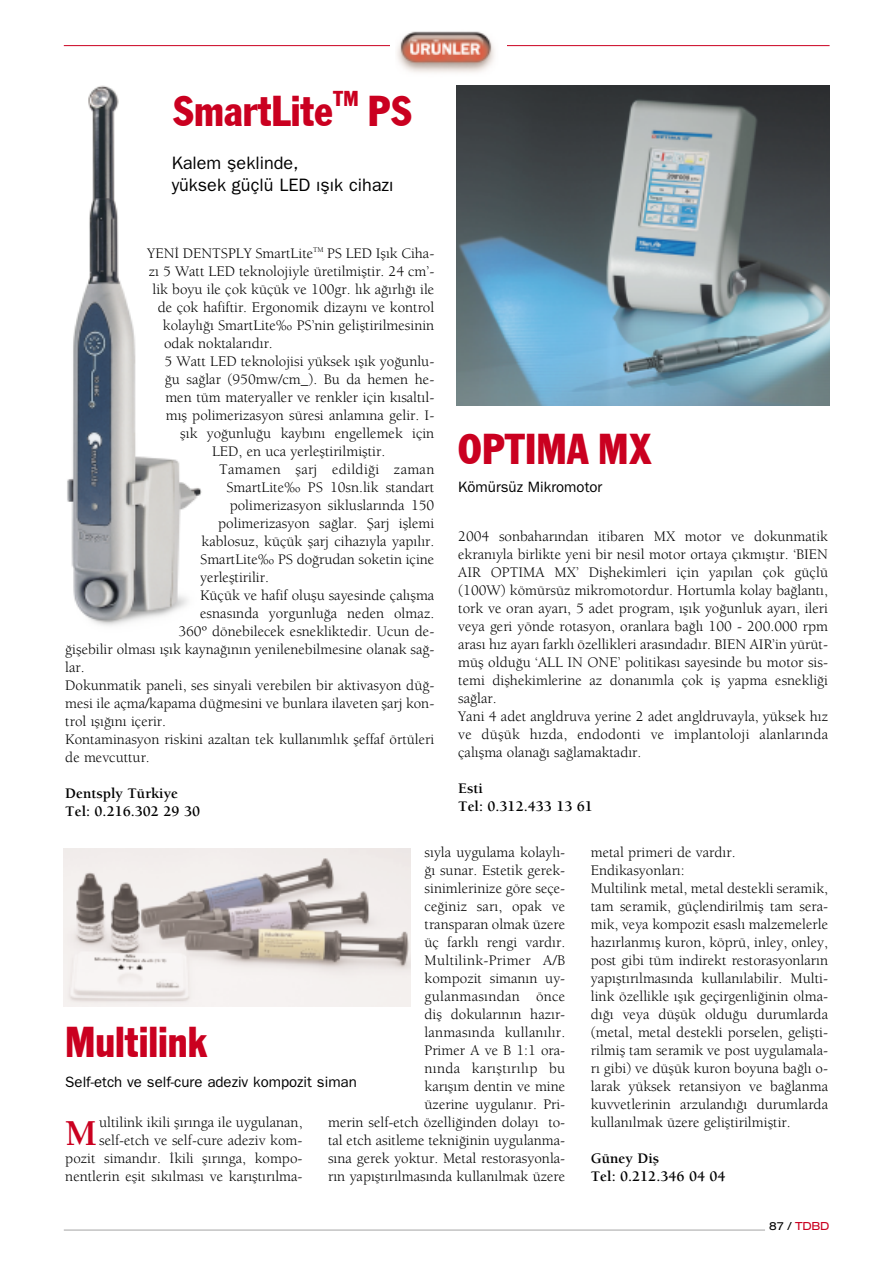
<style>
.page{position:relative;width:893px;height:1262px;background:#fff}
.page>*{position:absolute;margin:0;border:0;box-sizing:border-box;transform-origin:0 0}
.t1{font:45px "Franklin Gothic T Con";color:#ca0020}
.t2{font:700 37.5px "Berkeley";color:#ca0020}
.t3{font:18px/21.6px "Franklin Gothic";color:#000}
.t4{font:15px/18px "Berkeley";color:#000;text-align:right}
.t5{font:700 15px/18px "Berkeley";color:#000}
.t6{font:15px "Franklin Gothic";color:#000}
.t7{font:15px "Berkeley";letter-spacing:.02em;color:#000}
.t8{font:12px "Sans Extended";letter-spacing:-.025em;color:#ca0020}
.s1{color:#000}
</style>
<div class="page">
<hr style="left:64px;top:1229px;width:701px;height:1px;background:#a5a5a5">
<hr style="left:64px;top:45px;width:765px;height:1px;background:#ca0020">
<div style="left:390px;top:29px;width:116px;height:49px;background:#fff"></div>
<img style="left:397px;top:31px;width:98px;height:42px">
<img style="left:456px;top:85px;width:373px;height:320px">
<img style="left:64px;top:848px;width:346px;height:158px">
<img style="left:67px;top:85px;width:135px;height:541px">
<h1 class="t1" style="left:172px;top:86px;width:241px">SmartLite<sup>TM</sup> PS</h1>
<p class="t3" style="left:172px;top:153px;width:223px">Kalem fleklinde,<br>yüksek güçlü LED ›fl›k cihaz›</p>
<p class="t4" style="left:147px;top:245px;width:288px">YEN‹ DENTSPLY SmartLite<sup>TM</sup> PS LED Ifl›k Ciha-</p>
<p class="t4" style="left:149px;top:263px;width:287px">z› 5 Watt LED teknolojiyle üretilmifltir. 24 cm’-</p>
<p class="t4" style="left:152px;top:281px;width:283px">lik boyu ile çok küçük ve 100gr. l›k a¤›rl›¤› ile</p>
<p class="t4" style="left:158px;top:299px;width:278px">de çok hafiftir. Ergonomik dizayn› ve kontrol</p>
<p class="t4" style="left:163px;top:317px;width:273px">kolayl›¤› SmartLite‰ PS’nin gelifltirilmesinin</p>
<p class="t4" style="left:164px;top:335px;width:110px">odak noktalar›d›r.</p>
<p class="t4" style="left:164px;top:353px;width:271px">5 Watt LED teknolojisi yüksek ›fl›k yo¤unlu-</p>
<p class="t4" style="left:165px;top:371px;width:271px">¤u sa¤lar (950mw/cm_). Bu da hemen he-</p>
<p class="t4" style="left:165px;top:389px;width:270px">men tüm materyaller ve renkler için k›salt›l-</p>
<p class="t4" style="left:166px;top:407px;width:270px">m›fl polimerizasyon süresi anlam›na gelir. I-</p>
<p class="t4" style="left:180px;top:425px;width:255px">fl›k yo¤unlu¤u kayb›n› engellemek için</p>
<p class="t4" style="left:212px;top:443px;width:174px">LED, en uca yerlefltirilmifltir.</p>
<p class="t7" style="left:219px;top:463px;width:217px">Tamamen flarj edildi¤i zaman</p>
<p class="t4" style="left:226px;top:479px;width:209px">SmartLite‰ PS 10sn.lik standart</p>
<p class="t4" style="left:230px;top:497px;width:206px">polimerizasyon sikluslar›nda 150</p>
<p class="t4" style="left:218px;top:515px;width:218px">polimerizasyon sa¤lar. fiarj ifllemi</p>
<p class="t4" style="left:201px;top:533px;width:234px">kablosuz, küçük flarj cihaz›yla yap›l›r.</p>
<p class="t4" style="left:200px;top:551px;width:236px">SmartLite‰ PS do¤rudan soketin içine</p>
<p class="t4" style="left:200px;top:569px;width:70px">yerlefltirilir.</p>
<p class="t4" style="left:200px;top:587px;width:236px">Küçük ve hafif oluflu sayesinde çal›flma</p>
<p class="t4" style="left:200px;top:605px;width:236px">esnas›nda yorgunlu¤a neden olmaz.</p>
<p class="t4" style="left:178px;top:623px;width:257px">360º dönebilecek esnekliktedir. Ucun de-</p>
<p class="t4" style="left:65px;top:641px;width:370px">¤iflebilir olmas› ›fl›k kayna¤›n›n yenilenebilmesine olanak sa¤-</p>
<p class="t4" style="left:65px;top:659px;width:21px">lar.</p>
<p class="t4" style="left:65px;top:677px;width:370px">Dokunmatik paneli, ses sinyali verebilen bir aktivasyon dü¤-</p>
<p class="t4" style="left:65px;top:695px;width:370px">mesi ile açma/kapama dü¤mesini ve bunlara ilaveten flarj kon-</p>
<p class="t4" style="left:65px;top:713px;width:102px">trol ›fl›¤›n› içerir.</p>
<p class="t4" style="left:65px;top:731px;width:370px">Kontaminasyon riskini azaltan tek kullan›ml›k fleffaf örtüleri</p>
<p class="t4" style="left:65px;top:749px;width:86px">de mevcuttur.</p>
<p class="t5" style="left:65px;top:785px;width:136px">Dentsply Türkiye<br>Tel: 0.216.302 29 30</p>
<h1 class="t1" style="left:458px;top:424px;width:196px">OPTIMA MX</h1>
<p class="t6" style="left:458px;top:481px;width:146px">Kömürsüz Mikromotor</p>
<p class="t4" style="left:458px;top:528px;width:371px;text-align:left">2004 sonbahar›ndan itibaren MX motor ve dokunmatik ekran›yla birlikte yeni bir nesil motor ortaya ç›km›flt›r. ‘BIEN AIR OPTIMA MX’ Diflhekimleri için yap›lan çok güçlü (100W) kömürsüz mikromotordur. Hortumla kolay ba¤lant›, tork ve oran ayar›, 5 adet program, ›fl›k yo¤unluk ayar›, ileri veya geri yönde rotasyon, oranlara ba¤l› 100 - 200.000 rpm aras› h›z ayar› farkl› özellikleri aras›ndad›r. BIEN AIR’in yürüt&shy;müfl oldu¤u ‘ALL IN ONE’ politikas› sayesinde bu motor sis&shy;temi diflhekimlerine az donan›mla çok ifl yapma esnekli¤i sa¤lar.<br>Yani 4 adet angldruva yerine 2 adet angldruvayla, yüksek h›z ve düflük h›zda, endodonti ve implantoloji alanlar›nda çal›flma olana¤› sa¤lamaktad›r.</p>
<p class="t5" style="left:458px;top:780px;width:136px">Esti<br>Tel: 0.312.433 13 61</p>
<p class="t4" style="left:328px;top:844px;width:239px">s›yla uygulama kolayl›-<br>¤› sunar. Estetik gerek-<br>sinimlerinize göre seçe-<br>ce¤iniz sar›, opak ve<br>transparan olmak üzere<br>üç farkl› rengi vard›r.<br>Multilink-Primer A/B<br>kompozit siman›n uy&shy;gulanmas›ndan önce<br>difl dokular›n›n haz›r-<br>lanmas›nda kullan›l›r.<br>Primer A ve B 1:1 ora-<br>n›nda kar›flt›r›l›p bu<br>kar›fl›m dentin ve mine<br>üzerine uygulan›r. Pri-<br>merin self-etch özelli¤inden dolay› to&shy;tal etch asitleme tekni¤inin uygulanma&shy;s›na gerek yoktur. Metal restorasyonla&shy;r›n yap›flt›r›lmas›nda kullan›lmak üzere</p>
<p class="t4" style="left:591px;top:844px;width:239px;text-align:left">metal primeri de vard›r.<br>Endikasyonlar›:<br>Multilink metal, metal destekli seramik, tam seramik, güçlendirilmifl tam sera&shy;mik, veya kompozit esasl› malzemelerle haz›rlanm›fl kuron, köprü, inley, onley, post gibi tüm indirekt restorasyonlar›n yap›flt›r›lmas›nda kullan›labilir. Multi&shy;link özellikle ›fl›k geçirgenli¤inin olma&shy;d›¤› veya düflük oldu¤u durumlarda (metal, metal destekli porselen, geliflti&shy;rilmifl tam seramik ve post uygulamala&shy;r› gibi) ve düflük kuron boyuna ba¤l› o&shy;larak yüksek retansiyon ve ba¤lanma kuvvetlerinin arzuland›¤› durumlarda kullan›lmak üzere gelifltirilmifltir.</p>
<h1 class="t1" style="left:65px;top:1017px;width:144px">Multilink</h1>
<p class="t6" style="left:65px;top:1076px;width:293px">Self-etch ve self-cure adeziv kompozit siman</p>
<p class="t4" style="left:65px;top:1114px;width:239px">ultilink ikili fl›r›nga ile uygulanan, self-etch ve self-cure adeziv kom&shy;pozit simand›r. ‹kili fl›r›nga, kompo&shy;nentlerin eflit s›k›lmas› ve kar›flt›r›lma-</p>
<h2 class="t2" style="left:65px;top:1117px;width:33px">M</h2>
<p class="t5" style="left:591px;top:1150px;width:136px">Güney Difl<br>Tel: 0.212.346 04 04</p>
<p class="t8" style="left:769px;top:1222px;width:62px"><span class="s1">87 /</span> TDBD</p>
</div>
